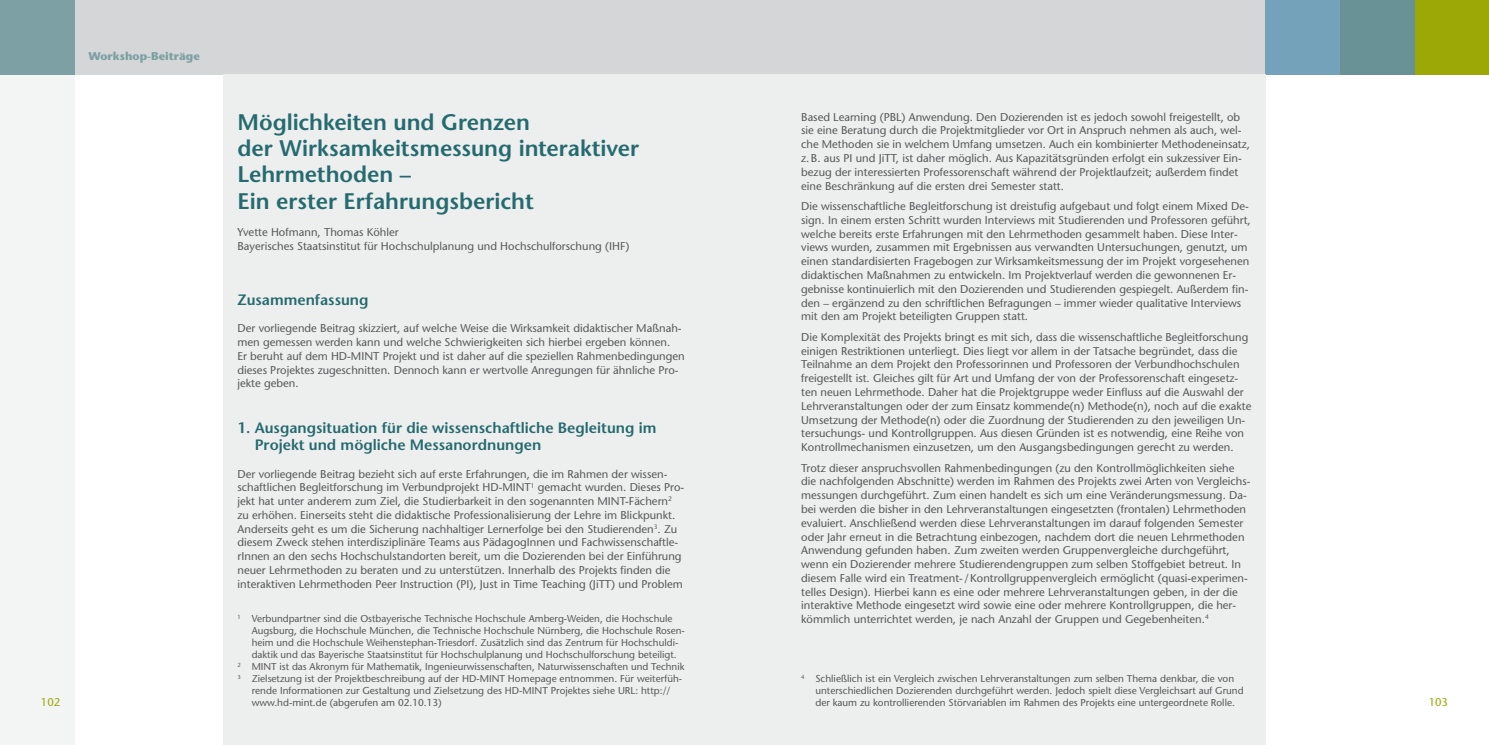
<style>
.page{position:relative;width:1489px;height:745px;background:#fff}
.page>*{position:absolute;margin:0;border:0;box-sizing:border-box;transform-origin:0 0}
.t1{font:600 22.5px/26.2px "Stone Sans";color:#246a6f}
.t2{font:600 15px/17.5px "Stone Sans";color:#246a6f}
.t3{font:11.25px/13.8px "Stone Sans";color:#58585a}
.t4{font:700 11.25px "Stone Sans";color:#7ca0a3}
.t5{font:11.25px "Stone Sans";color:#9ca805}
.t6{font:10px/12px "Stone Sans";color:#58585a}
</style>
<div class="page">
<div style="left:744px;top:0;width:744px;height:74px;background:#d5d6d7"></div>
<div style="left:1414px;top:0;width:74px;height:74px;background:#9ca805"></div>
<div style="left:1339px;top:0;width:75px;height:74px;background:#689295"></div>
<div style="left:1265px;top:0;width:74px;height:74px;background:#73a2ba"></div>
<div style="left:744px;top:74px;width:521px;height:670px;background:#edeeee"></div>
<div style="left:0;top:74px;width:74px;height:670px;background:#f3f4f4"></div>
<div style="left:0;top:0;width:744px;height:74px;background:#d5d6d7"></div>
<div style="left:0;top:0;width:74px;height:74px;background:#7ca0a3"></div>
<div style="left:223px;top:74px;width:521px;height:670px;background:#edeeee"></div>
<p class="t4" style="left:89px;top:49px;width:113px">Workshop-Beiträge</p>
<p class="t3" style="left:801px;top:110px;width:450px">Based Learning (PBL) Anwendung. Den Dozierenden ist es jedoch sowohl freigestellt, ob sie eine Beratung durch die Projektmitglieder vor Ort in Anspruch nehmen als auch, wel&shy;che Methoden sie in welchem Umfang umsetzen. Auch ein kombinierter Methodeneinsatz, z.B. aus PI und JiTT, ist daher möglich. Aus Kapazitätsgründen erfolgt ein sukzessiver Ein&shy;bezug der interessierten Professorenschaft während der Projektlaufzeit; außerdem findet eine Beschränkung auf die ersten drei Semester statt.</p>
<p class="t3" style="left:801px;top:199px;width:451px">Die wissenschaftliche Begleitforschung ist dreistufig aufgebaut und folgt einem Mixed De&shy;sign. In einem ersten Schritt wurden Interviews mit Studierenden und Professoren geführt, welche bereits erste Erfahrungen mit den Lehrmethoden gesammelt haben. Diese Inter&shy;views wurden, zusammen mit Ergebnissen aus verwandten Untersuchungen, genutzt, um einen standardisierten Fragebogen zur Wirksamkeitsmessung der im Projekt vorgesehenen didaktischen Maßnahmen zu entwickeln. Im Projektverlauf werden die gewonnenen Er&shy;gebnisse kontinuierlich mit den Dozierenden und Studierenden gespiegelt. Außerdem fin&shy;den – ergänzend zu den schriftlichen Befragungen – immer wieder qualitative Interviews mit den am Projekt beteiligten Gruppen statt.</p>
<p class="t3" style="left:801px;top:330px;width:451px">Die Komplexität des Projekts bringt es mit sich, dass die wissenschaftliche Begleitforschung einigen Restriktionen unterliegt. Dies liegt vor allem in der Tatsache begründet, dass die Teilnahme an dem Projekt den Professorinnen und Professoren der Verbundhochschulen freigestellt ist. Gleiches gilt für Art und Umfang der von der Professorenschaft eingesetz&shy;ten neuen Lehrmethode. Daher hat die Projektgruppe weder Einfluss auf die Auswahl der Lehrveranstaltungen oder der zum Einsatz kommende(n) Methode(n), noch auf die exakte Umsetzung der Methode(n) oder die Zuordnung der Studierenden zu den jeweiligen Un&shy;tersuchungs- und Kontrollgruppen. Aus diesen Gründen ist es notwendig, eine Reihe von Kontrollmechanismen einzusetzen, um den Ausgangsbedingungen gerecht zu werden.</p>
<p class="t3" style="left:801px;top:460px;width:451px">Trotz dieser anspruchsvollen Rahmenbedingungen (zu den Kontrollmöglichkeiten siehe die nachfolgenden Abschnitte) werden im Rahmen des Projekts zwei Arten von Vergleichs&shy;messungen durchgeführt. Zum einen handelt es sich um eine Veränderungsmessung. Da&shy;bei werden die bisher in den Lehrveranstaltungen eingesetzten (frontalen) Lehrmethoden evaluiert. Anschließend werden diese Lehrveranstaltungen im darauf folgenden Semester oder Jahr erneut in die Betrachtung einbezogen, nachdem dort die neuen Lehrmethoden Anwendung gefunden haben. Zum zweiten werden Gruppenvergleiche durchgeführt, wenn ein Dozierender mehrere Studierendengruppen zum selben Stoffgebiet betreut. In diesem Falle wird ein Treatment-/Kontrollgruppenvergleich ermöglicht (quasi-experimen&shy;telles Design). Hierbei kann es eine oder mehrere Lehrveranstaltungen geben, in der die interaktive Methode eingesetzt wird sowie eine oder mehrere Kontrollgruppen, die her&shy;kömmlich unterrichtet werden, je nach Anzahl der Gruppen und Gegebenheiten.<sup>4</sup></p>
<h1 class="t1" style="left:237px;top:108px;width:403px">Möglichkeiten und Grenzen<br>der Wirksamkeitsmessung interaktiver<br>Lehrmethoden –<br>Ein erster Erfahrungsbericht</h1>
<p class="t3" style="left:237px;top:225px;width:393px">Yvette Hofmann, Thomas Köhler<br>Bayerisches Staatsinstitut für Hochschulplanung und Hochschulforschung (IHF)</p>
<h2 class="t2" style="left:237px;top:290px;width:133px">Zusammenfassung</h2>
<p class="t3" style="left:237px;top:321px;width:449px">Der vorliegende Beitrag skizziert, auf welche Weise die Wirksamkeit didaktischer Maßnah&shy;men gemessen werden kann und welche Schwierigkeiten sich hierbei ergeben können.<br>Er beruht auf dem HD-MINT Projekt und ist daher auf die speziellen Rahmenbedingungen dieses Projektes zugeschnitten. Dennoch kann er wertvolle Anregungen für ähnliche Pro&shy;jekte geben.</p>
<h2 class="t2" style="left:255px;top:418px;width:403px;text-indent:-17px">1. Ausgangsituation für die wissenschaftliche Begleitung im<br>Projekt und mögliche Messanordnungen</h2>
<p class="t3" style="left:237px;top:466px;width:448px">Der vorliegende Beitrag bezieht sich auf erste Erfahrungen, die im Rahmen der wissen&shy;schaftlichen Begleitforschung im Verbundprojekt HD-MINT<sup>1</sup> gemacht wurden. Dieses Pro&shy;jekt hat unter anderem zum Ziel, die Studierbarkeit in den sogenannten MINT-Fächern<sup>2 </sup>zu erhöhen. Einerseits steht die didaktische Professionalisierung der Lehre im Blickpunkt.<br>Anderseits geht es um die Sicherung nachhaltiger Lernerfolge bei den Studierenden<sup>3</sup>. Zu diesem Zweck stehen interdisziplinäre Teams aus PädagogInnen und Fachwissenschaftle&shy;rInnen an den sechs Hochschulstandorten bereit, um die Dozierenden bei der Einführung neuer Lehrmethoden zu beraten und zu unterstützen. Innerhalb des Projekts finden die interaktiven Lehrmethoden Peer Instruction (PI), Just in Time Teaching (JiTT) und Problem</p>
<p class="t6" style="left:237px;top:612px;width:436px"><sup>1</sup> Verbundpartner sind die Ostbayerische Technische Hochschule Amberg-Weiden, die Hochschule</p>
<p class="t6" style="left:252px;top:624px;width:434px">Augsburg, die Hochschule München, die Technische Hochschule Nürnberg, die Hochschule Rosen-</p>
<p class="t6" style="left:252px;top:636px;width:428px">heim und die Hochschule Weihenstephan-Triesdorf. Zusätzlich sind das Zentrum für Hochschuldi-</p>
<p class="t6" style="left:252px;top:648px;width:426px">daktik und das Bayerische Staatsinstitut für Hochschulplanung und Hochschulforschung beteiligt.</p>
<p class="t6" style="left:237px;top:660px;width:448px"><sup>2</sup> MINT ist das Akronym für Mathematik, Ingenieurwissenschaften, Naturwissenschaften und Technik</p>
<p class="t6" style="left:237px;top:672px;width:446px"><sup>3</sup> Zielsetzung ist der Projektbeschreibung auf der HD-MINT Homepage entnommen. Für weiterfüh-</p>
<p class="t6" style="left:252px;top:684px;width:420px">rende Informationen zur Gestaltung und Zielsetzung des HD-MINT Projektes siehe URL: http://</p>
<p class="t6" style="left:252px;top:696px;width:191px">www.hd-mint.de (abgerufen am 02.10.13)</p>
<p class="t6" style="left:815px;top:672px;width:430px;text-indent:-14px"><sup>4</sup> Schließlich ist ein Vergleich zwischen Lehrveranstaltungen zum selben Thema denkbar, die von unterschiedlichen Dozierenden durchgeführt werden. Jedoch spielt diese Vergleichsart auf Grund der kaum zu kontrollierenden Störvariablen im Rahmen des Projekts eine untergeordnete Rolle.</p>
<p class="t5" style="left:41px;top:694px;width:21px">102</p>
<p class="t5" style="left:1428px;top:694px;width:21px">103</p>
</div>
